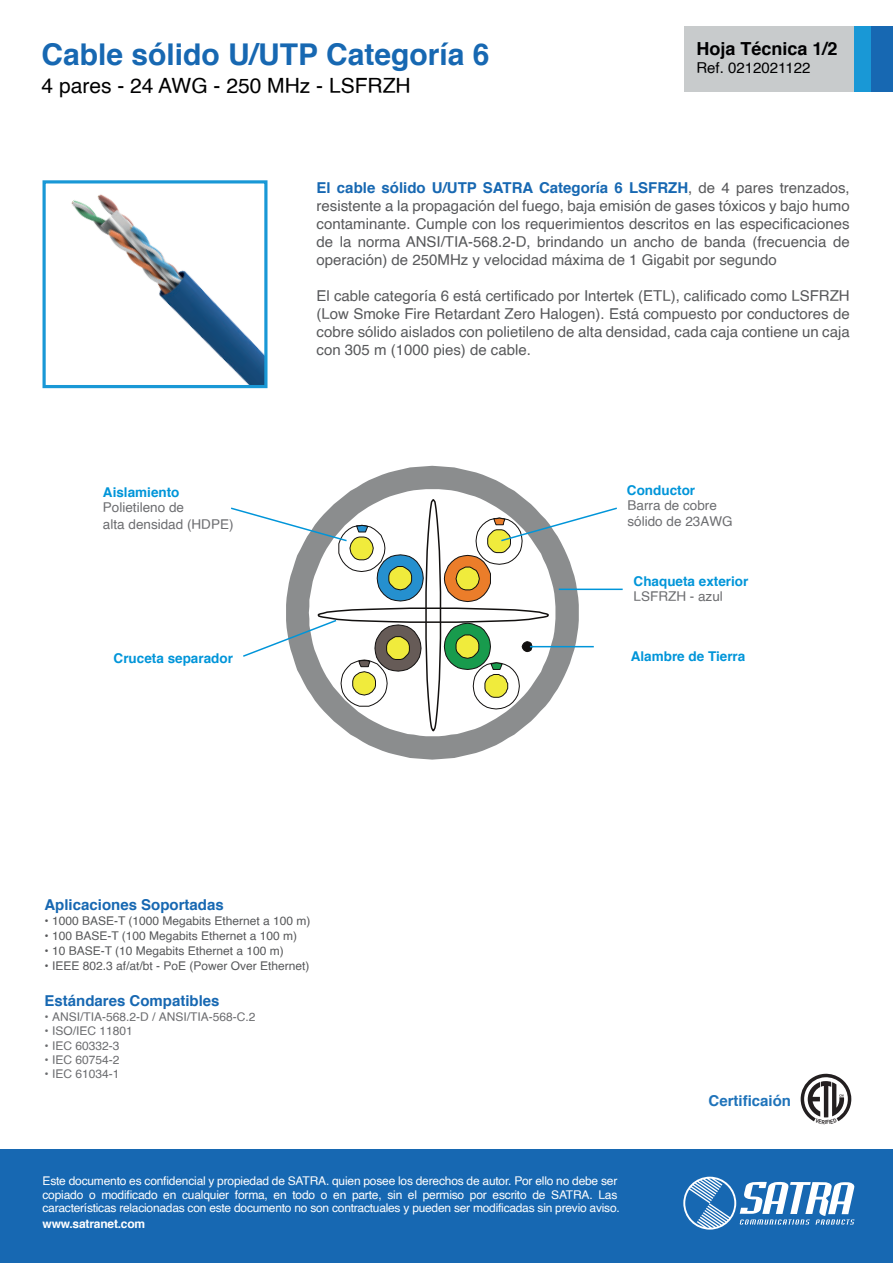
<style>
.page{position:relative;width:893px;height:1263px;background:#fff}
.page>*{position:absolute;margin:0;border:0;box-sizing:border-box;transform-origin:0 0}
.t1{font:700 30px "Helvetica";color:#1768b2}
.t2{font:21px "Helvetica";color:#000001}
.t3{font:700 18px "Helvetica";color:#000001}
.t4{font:15px/18px "Helvetica";color:#57585a;text-align:justify}
.t5{font:700 15px "Helvetica";color:#1768b2}
.t6{font:15px "Helvetica";color:#000001}
.t7{font:700 15px "Helvetica";color:#1f73ba}
.t8{font:700 13.5px "Helvetica";color:#0095d9}
.t9{font:13.5px/16.2px "Helvetica";color:#6c6d70}
.t10{font:12px/13.5px "Helvetica";letter-spacing:-.015em;color:#fff}
.t11{font:12px "Helvetica";color:#57585a}
.t12{font:12px "Helvetica";color:#6c6d70}
.t13{font:700 12px "Helvetica";letter-spacing:-.015em;color:#fff}
.t14{font:700 5.55px "Arial Narrow";color:#231f20}
.s1{font-weight:700;color:#1768b2}
</style>
<div class="page">
<img style="left:71px;top:194px;width:192px;height:190px">
<div style="left:685px;top:26px;width:169px;height:66px;background:#c8cbcc"></div>
<div style="left:870px;top:26px;width:23px;height:66px;background:#1768b2"></div>
<div style="left:854px;top:26px;width:16px;height:66px;background:#1998d6"></div>
<div style="left:43px;top:180px;width:224px;height:208px;border:3px solid #1998d6"></div>
<div style="left:0;top:1149px;width:893px;height:114px;background:#1768b2"></div>
<svg style="left:683px;top:1176px;width:171px;height:54px"></svg>
<svg style="left:353px;top:466px;width:159px;height:294px;fill:#8b8d8e"></svg>
<svg style="left:341px;top:489px;width:182px;height:247px;fill:#8b8d8e"></svg>
<hr style="left:559px;top:589px;width:64px;height:1px;background:#0095d9">
<svg style="left:231px;top:498px;width:388px;height:235px"></svg>
<svg style="left:801px;top:1073px;width:50px;height:49px"></svg>
<h1 class="t1" style="left:42px;top:30px;width:449px">Cable sólido U/UTP Categoría 6</h1>
<h2 class="t2" style="left:42px;top:69px;width:371px">4 pares - 24 AWG - 250 MHz - LSFRZH</h2>
<p class="t3" style="left:696px;top:34px;width:143px">Hoja Técnica 1/2</p>
<p class="t6" style="left:696px;top:56px;width:115px">Ref. 0212021122</p>
<p class="t8" style="left:103px;top:482px;width:78px">Aislamiento</p>
<p class="t9" style="left:103px;top:500px;width:132px">Polietileno de<br>alta densidad (HDPE)</p>
<p class="t4" style="left:317px;top:179px;width:535px"><span class="s1">El cable sólido U/UTP SATRA Categoría 6 LSFRZH</span>, de 4 pares trenzados, resistente a la propagación del fuego, baja emisión de gases tóxicos y bajo humo contaminante. Cumple con los requerimientos descritos en las especificaciones de la norma ANSI/TIA-568.2-D, brindando un ancho de banda (frecuencia de operación) de 250MHz y velocidad máxima de 1 Gigabit por segundo</p>
<p class="t4" style="left:317px;top:287px;width:535px">El cable categoría 6 está certificado por Intertek (ETL), calificado como LSFRZH (Low Smoke Fire Retardant Zero Halogen). Está compuesto por conductores de cobre sólido aislados con polietileno de alta densidad, cada caja contiene un caja con 305 m (1000 pies) de cable.</p>
<p class="t8" style="left:627px;top:480px;width:70px">Conductor</p>
<p class="t9" style="left:628px;top:498px;width:107px">Barra de cobre sólido de 23AWG</p>
<p class="t8" style="left:634px;top:570px;width:116px">Chaqueta exterior</p>
<p class="t9" style="left:634px;top:588px;width:91px">LSFRZH - azul</p>
<p class="t8" style="left:114px;top:647px;width:121px">Cruceta separador</p>
<p class="t8" style="left:631px;top:646px;width:116px">Alambre de Tierra</p>
<p class="t5" style="left:44px;top:893px;width:181px">Aplicaciones Soportadas</p>
<p class="t11" style="left:44px;top:912px;width:268px">• 1000 BASE-T (1000 Megabits Ethernet a 100 m)</p>
<p class="t11" style="left:44px;top:927px;width:254px">• 100 BASE-T (100 Megabits Ethernet a 100 m)</p>
<p class="t11" style="left:44px;top:942px;width:241px">• 10 BASE-T (10 Megabits Ethernet a 100 m)</p>
<p class="t11" style="left:44px;top:957px;width:266px">• IEEE 802.3 af/at/bt - PoE (Power Over Ethernet)</p>
<p class="t5" style="left:44px;top:989px;width:177px">Estándares Compatibles</p>
<p class="t12" style="left:44px;top:1007px;width:212px">• ANSI/TIA-568.2-D / ANSI/TIA-568-C.2</p>
<p class="t12" style="left:44px;top:1022px;width:90px">• ISO/IEC 11801</p>
<p class="t12" style="left:44px;top:1036px;width:76px">• IEC 60332-3</p>
<p class="t12" style="left:44px;top:1050px;width:76px">• IEC 60754-2</p>
<p class="t12" style="left:44px;top:1065px;width:76px">• IEC 61034-1</p>
<p class="t10" style="left:43px;top:1174px;width:579px">Este documento es confidencial y propiedad de SATRA. quien posee los derechos de autor. Por ello no debe ser copiado o modificado en cualquier forma, en todo o en parte, sin el permiso por escrito de SATRA. Las características relacionadas con este documento no son contractuales y pueden ser modificadas sin previo aviso.</p>
<p class="t13" style="left:43px;top:1214px;width:104px">www.satranet.com</p>
<p class="t7" style="left:709px;top:1088px;width:84px">Certificaión</p>
<p class="t14" style="left:825px;top:1118px;width:3px">I</p>
</div>
